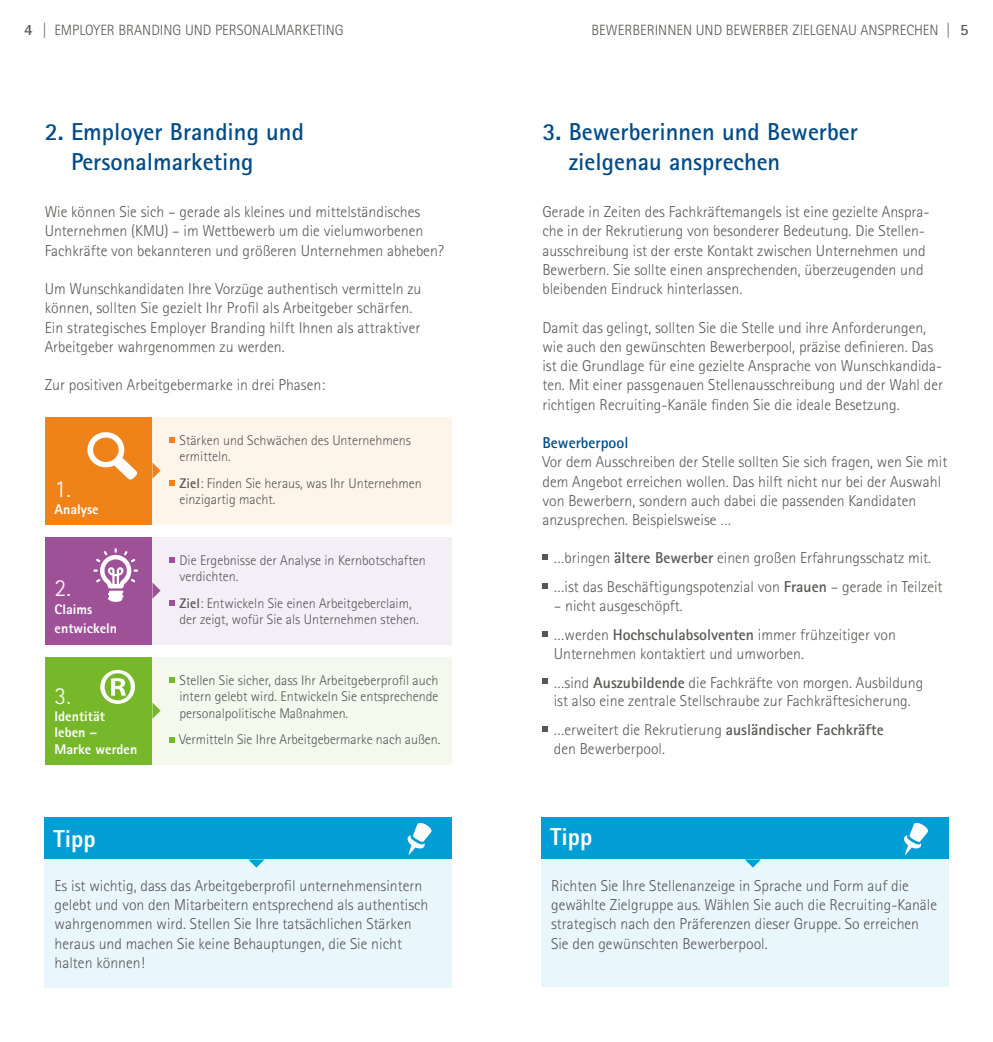
<style>
.page{position:relative;width:993px;height:1042px;background:#fff}
.page>*{position:absolute;margin:0;border:0;box-sizing:border-box;transform-origin:0 0}
.Head_2{font:700 24.5px/29.8px "Rotis Sans Serif Std";color:#004b88}
.Kasten_Head_weiß{font:800 24.5px "Rotis Sans Serif Std";color:#fff}
.Kasten_Head_weiß-2{font:300 24.5px "Rotis Sans Serif Std";color:#fff}
.Fliesstext{font:300 15.75px/19.2px "Rotis Sans Serif Std";color:#575756}
.Head_9_bold{font:700 15.75px "Rotis Sans Serif Std";color:#004b88}
.t1{font:300 14.88px "Rotis Sans Serif Std";color:#575756}
.Fliesstext-2{font:300 14px/16.6px "Rotis Sans Serif Std";color:#575756}
.Kasten_Head_weiß-3{font:800 14px/18.4px "Rotis Sans Serif Std";color:#fff}
.s1{font-weight:700;font-size:15.75px}
.s2{font-weight:700}
</style>
<div class="page">
<svg style="left:542px;top:554px;width:5px;height:6px"></svg>
<svg style="left:542px;top:583px;width:5px;height:5px"></svg>
<svg style="left:542px;top:631px;width:5px;height:5px"></svg>
<svg style="left:542px;top:678px;width:5px;height:6px"></svg>
<svg style="left:542px;top:726px;width:5px;height:6px"></svg>
<div style="left:45px;top:817px;width:406px;height:42px;background:#009ed4"></div>
<div style="left:45px;top:859px;width:406px;height:128px;background:#eaf6fd"></div>
<svg style="left:407px;top:822px;width:24px;height:33px"></svg>
<svg style="left:248px;top:859px;width:16px;height:8px"></svg>
<div style="left:541px;top:817px;width:406px;height:42px;background:#009ed4"></div>
<div style="left:541px;top:859px;width:406px;height:128px;background:#eaf6fd"></div>
<svg style="left:904px;top:822px;width:23px;height:33px"></svg>
<svg style="left:745px;top:859px;width:15px;height:8px"></svg>
<div style="left:45px;top:537px;width:107px;height:107px;background:#9f5198"></div>
<div style="left:152px;top:537px;width:299px;height:107px;background:#f4eef7"></div>
<svg style="left:169px;top:557px;width:5px;height:6px"></svg>
<svg style="left:169px;top:600px;width:5px;height:6px"></svg>
<svg style="left:93px;top:548px;width:45px;height:54px"></svg>
<div style="left:45px;top:417px;width:107px;height:107px;background:#f0821a"></div>
<svg style="left:87px;top:432px;width:50px;height:47px"></svg>
<div style="left:152px;top:417px;width:299px;height:107px;background:#fef4ea"></div>
<svg style="left:169px;top:437px;width:5px;height:6px"></svg>
<svg style="left:169px;top:480px;width:5px;height:6px"></svg>
<div style="left:45px;top:657px;width:107px;height:107px;background:#76b82a"></div>
<div style="left:152px;top:657px;width:299px;height:107px;background:#f4f8ed"></div>
<svg style="left:100px;top:670px;width:35px;height:34px"></svg>
<svg style="left:152px;top:462px;width:8px;height:17px"></svg>
<svg style="left:152px;top:582px;width:8px;height:17px"></svg>
<svg style="left:152px;top:702px;width:8px;height:17px"></svg>
<svg style="left:169px;top:677px;width:5px;height:6px"></svg>
<svg style="left:169px;top:737px;width:5px;height:5px"></svg>
<p class="t1" style="left:24px;top:22px;width:321px"><span class="s1">4</span> | Employer Branding und Personalmarketing</p>
<p class="t1" style="left:591px;top:22px;width:378px">Bewerberinnen und Bewerber zielgenau ansprech en | <span class="s1">5</span></p>
<p class="Head_2" style="left:71px;top:117px;width:234px;text-indent:-26px">2. Employer Branding und<br>Personalmarketing</p>
<p class="Fliesstext" style="left:45px;top:202px;width:400px">Wie können Sie sich – gerade als kleines und mittelständisches<br>U nternehmen (KMU) – im Wettbewerb um die vielumworbenen<br>Fachkräfte von bekannteren und größeren U nternehmen abheben?</p>
<p class="Fliesstext" style="left:45px;top:279px;width:378px">U m Wunschkandidaten I hre Vorzüge authentisch vermitteln zu können, sollten Sie gezielt I hr Profil als Arbeitgeber schärfen.<br>Ein strategisches Employer Branding hilft I hnen als attraktiver Arbeitgeber wahrgenommen zu werden.</p>
<p class="Fliesstext" style="left:45px;top:376px;width:282px">Zur positiven Arbeitgebermarke in drei Phasen:</p>
<p class="Kasten_Head_weiß-2" style="left:55px;top:475px;width:18px">1.</p>
<p class="Kasten_Head_weiß-3" style="left:55px;top:499px;width:46px">Analyse</p>
<p class="Kasten_Head_weiß-2" style="left:55px;top:574px;width:18px">2.</p>
<p class="Kasten_Head_weiß-3" style="left:55px;top:600px;width:64px">Claims entwickeln</p>
<p class="Kasten_Head_weiß-2" style="left:55px;top:681px;width:18px">3.</p>
<p class="Kasten_Head_weiß-3" style="left:55px;top:706px;width:52px">Identität</p>
<p class="Kasten_Head_weiß-3" style="left:55px;top:723px;width:44px">leben –</p>
<p class="Kasten_Head_weiß-3" style="left:55px;top:739px;width:84px">Marke werden</p>
<p class="Fliesstext-2" style="left:179px;top:432px;width:233px">Stärken und Schwächen des U nternehmens ermitteln.</p>
<p class="Fliesstext-2" style="left:179px;top:475px;width:244px"><span class="s2">Ziel</span>: Finden Sie heraus, was I hr U nternehmen einzigartig macht.</p>
<p class="Fliesstext-2" style="left:179px;top:552px;width:247px">Die Ergebnisse der Analyse in Kernbotschaften verdichten.</p>
<p class="Fliesstext-2" style="left:179px;top:595px;width:241px"><span class="s2">Ziel</span>: Entwickeln Sie einen Arbeitgeberclaim, der zeigt, wofür Sie als U nternehmen stehen.</p>
<p class="Fliesstext-2" style="left:179px;top:672px;width:260px;text-align:justify">Stellen Sie sicher, dass I hr Arbeitgeberprofil auch intern gelebt wird. Entwickeln Sie entsprechende personalpolitische Maßnahmen.</p>
<p class="Fliesstext-2" style="left:179px;top:731px;width:262px">Vermitteln Sie I hre Arbeitgebermarke nach außen.</p>
<p class="Kasten_Head_weiß" style="left:54px;top:823px;width:44px">Tipp</p>
<p class="Fliesstext" style="left:55px;top:876px;width:375px">Es ist wichtig, dass das Arbeitgeberprofil unternehmensintern gelebt und von den Mitarbeitern entsprechend als authentisch wahrgenommen wird. Stellen Sie I hre tatsächlichen Stärken heraus und machen Sie keine Behauptungen, die Sie nicht halten können!</p>
<p class="Head_2" style="left:568px;top:117px;width:290px;text-indent:-26px">3. Bewerberinnen und Bewerber zielgenau ansprechen</p>
<p class="Fliesstext" style="left:542px;top:202px;width:388px">Gerade in Zeiten des Fachkräftemangels ist eine gezielte Anspra&shy;che in der Rekrutierung von besonderer Bedeutung. Die Stellen&shy;ausschreibung ist der erste Kontakt zwischen U nternehmen und Bewerbern. Sie sollte einen ansprechenden, überzeugenden und bleibenden Eindruck hinterlassen.</p>
<p class="Fliesstext" style="left:542px;top:318px;width:402px">Damit das gelingt, sollten Sie die Stelle und ihre Anforderungen, wie auch den gewünschten Bewerberpool, präzise definieren. Das ist die Grundlage für eine gezielte Ansprache von Wunschkandida&shy;ten. Mit einer passgenauen Stellenausschreibung und der Wahl der richtigen Recruiting-Kanäle finden Sie die ideale Besetzung.</p>
<p class="Head_9_bold" style="left:542px;top:433px;width:87px">Bewerberpool</p>
<p class="Fliesstext" style="left:542px;top:453px;width:406px">Vor dem Ausschreiben der Stelle sollten Sie sich fragen, wen Sie mit dem Angebot erreichen wollen. Das hilft nicht nur bei der Auswahl von Bewerbern, sondern auch dabei die passenden Kandidaten anzusprechen. Beispielsweise …</p>
<p class="Fliesstext" style="left:553px;top:548px;width:379px">…bringen <span class="s2">ältere Bewerber</span> einen großen Erfahrungsschatz mit.</p>
<p class="Fliesstext" style="left:553px;top:577px;width:390px">…ist das Beschäftigungspotenzial von <span class="s2">Frauen</span> – gerade in Teilzeit</p>
<p class="Fliesstext" style="left:553px;top:596px;width:130px">– nicht ausgeschöpft.</p>
<p class="Fliesstext" style="left:553px;top:625px;width:343px">…werden <span class="s2">Hochschulabsolventen</span> immer frühzeitiger von<br>U nternehmen kontaktiert und umworben.</p>
<p class="Fliesstext" style="left:553px;top:673px;width:371px">…sind <span class="s2">Auszubildende</span> die Fachkräfte von morgen. Ausbildung ist also eine zentrale Stellschraube zur Fachkräftesicherung.</p>
<p class="Fliesstext" style="left:553px;top:721px;width:331px">…erweitert die Rekrutierung <span class="s2">ausländischer Fachkräfte </span>den Bewerberpool.</p>
<p class="Kasten_Head_weiß" style="left:550px;top:821px;width:44px">Tipp</p>
<p class="Fliesstext" style="left:551px;top:876px;width:387px">Richten Sie I hre Stellenanzeige in Sprache und Form auf die gewählte Zielgruppe aus. Wählen Sie auch die Recruiting-Kanäle strategisch nach den Präferenzen dieser Gruppe. So erreichen Sie den gewünschten Bewerberpool.</p>
</div>
